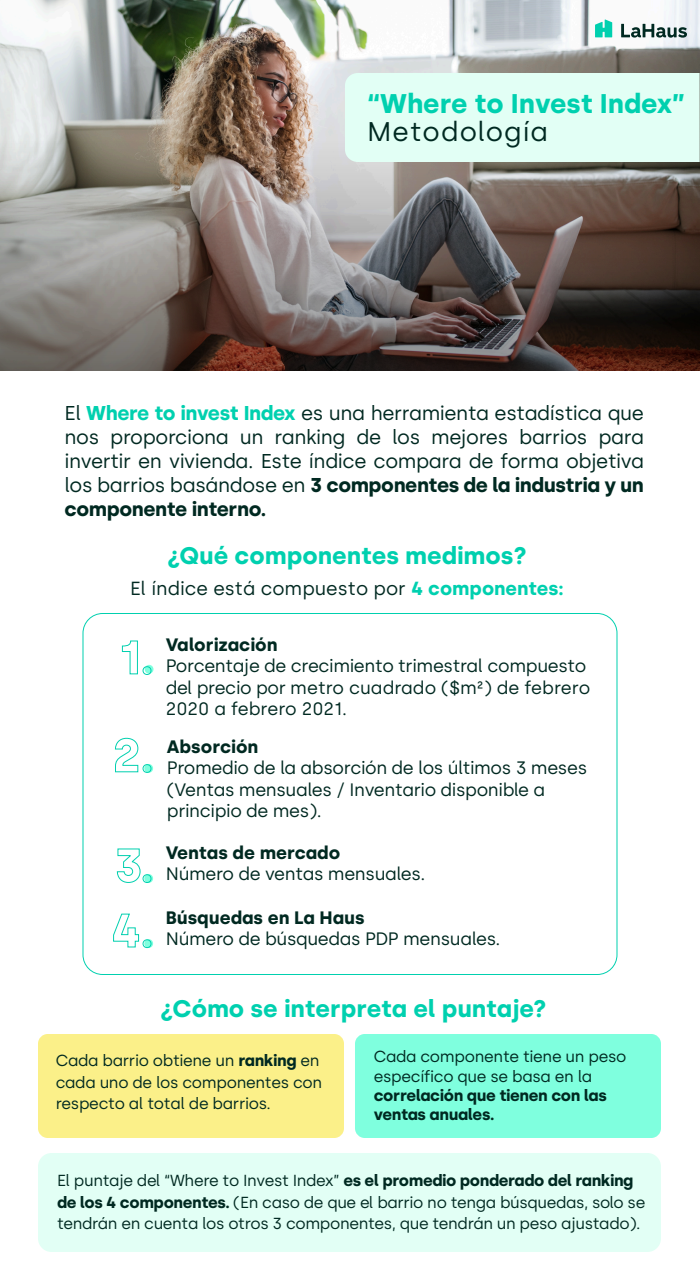
<style>
.page{position:relative;width:700px;height:1288px;background:#fff}
.page>*{position:absolute;margin:0;border:0;box-sizing:border-box;transform-origin:0 0}
.t1{font:700 27px "Silka";color:#00d0af}
.t2{font:27px "Silka";letter-spacing:.04em;color:#002921}
.t3{font:700 24px "Silka";color:#00d0af}
.t4{font:20px/24px "Silka";letter-spacing:-.02em;color:#002921;text-align:justify}
.t5{font:19px "Silka";color:#002921}
.t6{font:18px/21.6px "Silka";letter-spacing:-.02em;color:#002921}
.t7{font:700 18px "Silka";color:#002921}
.t8{font:16px/21.2px "Silka";letter-spacing:-.025em;color:#002921}
.t9{font:700 16px/19.2px "Silka";letter-spacing:-.02em;color:#002921}
.s1{font-weight:700;color:#00d0af}
.s2{font-weight:700}
</style>
<div class="page">
<img style="left:0;top:0;width:700px;height:141px">
<img style="left:0;top:141px;width:700px;height:229px">
<svg style="left:595px;top:19px;width:17px;height:18px"></svg>
<svg style="left:621px;top:24px;width:66px;height:14px"></svg>
<div style="left:38px;top:1034px;width:306px;height:104px;background:#fbf089;border-radius:10px"></div>
<div style="left:355px;top:1034px;width:306px;height:104px;background:#7fffde;border-radius:10px"></div>
<div style="left:38px;top:1153px;width:623px;height:99px;background:#e2fff5;border-radius:14px"></div>
<div style="left:345px;top:73px;width:355px;height:89px;background:#e2fff5"></div>
<svg style="left:145px;top:665px;width:9px;height:9px"></svg>
<svg style="left:144px;top:764px;width:9px;height:9px"></svg>
<svg style="left:144px;top:874px;width:9px;height:9px"></svg>
<svg style="left:122px;top:640px;width:16px;height:35px"></svg>
<div style="left:143px;top:666px;width:8px;height:9px;border:1px solid #00d0af;border-radius:50%"></div>
<svg style="left:115px;top:738px;width:24px;height:35px"></svg>
<div style="left:143px;top:764px;width:8px;height:9px;border:1px solid #00d0af;border-radius:50%"></div>
<svg style="left:117px;top:848px;width:24px;height:35px"></svg>
<div style="left:143px;top:874px;width:8px;height:9px;border:1px solid #00d0af;border-radius:50%"></div>
<svg style="left:144px;top:939px;width:9px;height:9px"></svg>
<svg style="left:113px;top:913px;width:26px;height:35px"></svg>
<div style="left:143px;top:939px;width:8px;height:9px;border:1px solid #00d0af;border-radius:50%"></div>
<h1 class="t1" style="left:367px;top:87px;width:320px">“Where to Invest Index”</h1>
<h1 class="t2" style="left:367px;top:116px;width:183px">Metodología</h1>
<p class="t4" style="left:65px;top:401px;width:581px">El <span class="s1">Where to invest Index</span> es una herramienta estadística que nos proporciona un ranking de los mejores barrios para invertir en vivienda. Este índice compara de forma objetiva los barrios basándose en <span class="s2">3 componentes de la industria y un componente interno.</span></p>
<h2 class="t3" style="left:167px;top:541px;width:361px">¿Qué componentes medimos?</h2>
<p class="t5" style="left:130px;top:577px;width:435px">El índice está compuesto por <span class="s1">4 componentes:</span></p>
<p class="t7" style="left:166px;top:634px;width:113px">Valorización</p>
<p class="t6" style="left:166px;top:655px;width:426px">Porcentaje de crecimiento trimestral compuesto del precio por metro cuadrado ($m²) de febrero<br>2020 a febrero 2021.</p>
<p class="t7" style="left:167px;top:736px;width:93px">Absorción</p>
<p class="t6" style="left:167px;top:757px;width:422px">Promedio de la absorción de los últimos 3 meses (Ventas mensuales / Inventario disponible a principio de mes).</p>
<p class="t7" style="left:166px;top:842px;width:176px">Ventas de mercado</p>
<p class="t6" style="left:166px;top:863px;width:261px">Número de ventas mensuales.</p>
<p class="t7" style="left:166px;top:907px;width:200px">Búsquedas en La Haus</p>
<p class="t6" style="left:166px;top:928px;width:336px">Número de búsquedas PDP mensuales.</p>
<h2 class="t3" style="left:160px;top:994px;width:388px">¿Cómo se interpreta el puntaje?</h2>
<p class="t8" style="left:56px;top:1050px;width:268px">Cada barrio obtiene un <span class="s2">ranking</span> en cada uno de los componentes con respecto al total de barrios.</p>
<p class="t8" style="left:374px;top:1047px;width:254px;line-height:19.2px">Cada componente tiene un peso específico que se basa en la</p>
<p class="t9" style="left:374px;top:1086px;width:235px">correlación que tienen con las ventas anuales.</p>
<p class="t8" style="left:57px;top:1170px;width:590px">El puntaje del “Where to Invest Index” <span class="s2">es el promedio ponderado del ranking de los 4 componentes.</span> (En caso de que el barrio no tenga búsquedas, solo se tendrán en cuenta los otros 3 componentes, que tendrán un peso ajustado).</p>
</div>
